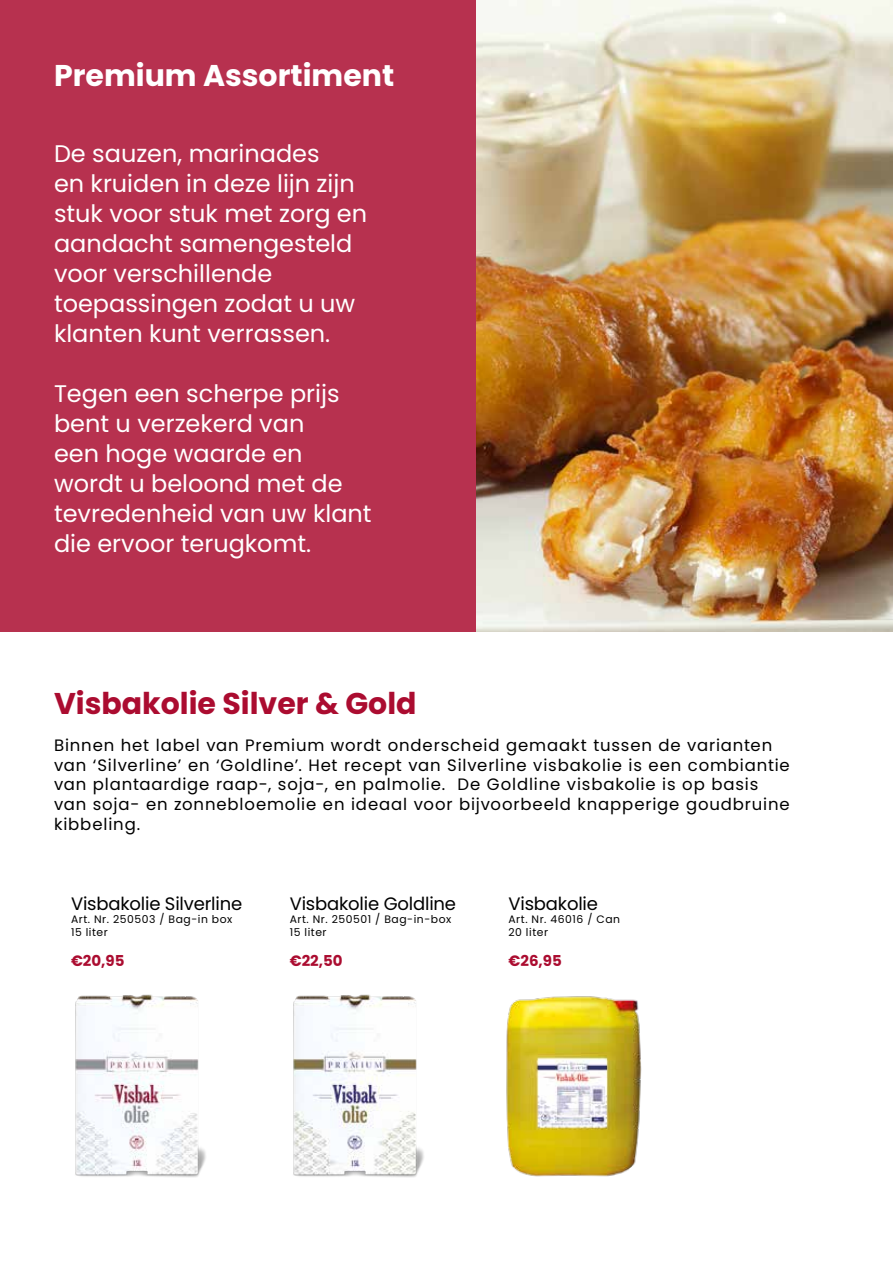
<style>
.page{position:relative;width:893px;height:1263px;background:#fff}
.page>*{position:absolute;margin:0;border:0;box-sizing:border-box;transform-origin:0 0}
.t1{font:700 30px "Poppins";color:#ab0c30}
.t2{font:700 30px "Poppins";color:#fff}
.t3{font:24px/30px "Poppins";color:#fff}
.t4{font:18px "Poppins";letter-spacing:-.01em;color:#000}
.t5{font:16.5px/19.8px "Poppins";letter-spacing:.05em;color:#000}
.t6{font:700 15px "Poppins";color:#ab0c30}
.t7{font:10.8px/12.9px "Poppins";letter-spacing:.05em;color:#000}
</style>
<div class="page">
<div style="left:0;top:0;width:476px;height:631px;background:#b7314f"></div>
<img style="left:75px;top:994px;width:131px;height:183px">
<img style="left:506px;top:996px;width:136px;height:181px">
<img style="left:293px;top:994px;width:131px;height:183px">
<img style="left:476px;top:0;width:417px;height:631px">
<h1 class="t2" style="left:54px;top:58px;width:342px">Premium Assortiment</h1>
<h2 class="t3" style="left:54px;top:138px;width:315px">De sauzen, marinades<br>en kruiden in deze lijn zijn stuk voor stuk met zorg en aandacht samengesteld voor verschillende toepassingen zodat u uw klanten kunt verrassen.</h2>
<h2 class="t3" style="left:54px;top:378px;width:319px">Tegen een scherpe prijs bent u verzekerd van<br>een hoge waarde en wordt u beloond met de tevredenheid van uw klant die ervoor terugkomt.</h2>
<h1 class="t1" style="left:54px;top:686px;width:364px">Visbakolie Silver &amp; Gold</h1>
<p class="t5" style="left:54px;top:735px;width:737px">Binnen het label van Premium wordt onderscheid gemaakt tussen de varianten van ‘Silverline’ en ‘Goldline’. Het recept van Silverline visbakolie is een combiantie van plantaardige raap-, soja-, en palmolie. De Goldline visbakolie is op basis van soja- en zonnebloemolie en ideaal voor bijvoorbeeld knapperige goudbruine kibbeling.</p>
<p class="t4" style="left:71px;top:893px;width:173px">Visbakolie Silverline</p>
<p class="t7" style="left:71px;top:912px;width:163px">Art. Nr. 250503 / Bag-in box<br>15 liter</p>
<p class="t6" style="left:71px;top:952px;width:55px">€20,95</p>
<p class="t4" style="left:290px;top:893px;width:168px">Visbakolie Goldline</p>
<p class="t7" style="left:290px;top:912px;width:163px">Art. Nr. 250501 / Bag-in-box<br>15 liter</p>
<p class="t6" style="left:290px;top:952px;width:54px">€22,50</p>
<p class="t4" style="left:508px;top:893px;width:91px">Visbakolie</p>
<p class="t7" style="left:508px;top:912px;width:113px">Art. Nr. 46016 / Can<br>20 liter</p>
<p class="t6" style="left:508px;top:952px;width:55px">€26,95</p>
</div>
